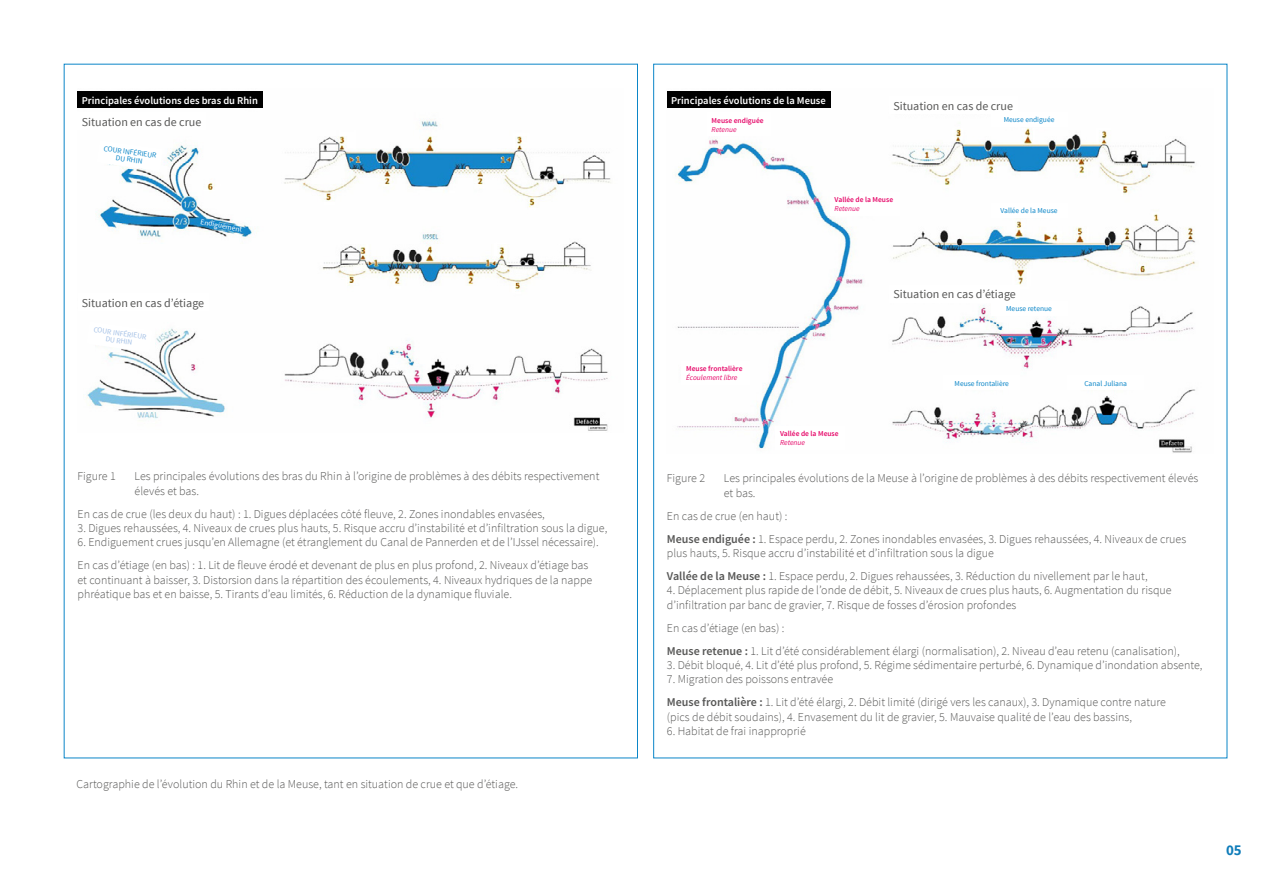
<style>
.page{position:relative;width:1263px;height:893px;background:#fff}
.page>*{position:absolute;margin:0;border:0;box-sizing:border-box;transform-origin:0 0}
.t1{font:700 15px "Source Sans Pro";color:#107dba}
.figuur-foto_bijschri{font:300 12px/14.4px "Source Sans Pro";color:#575756}
.t2{font:12px "Source Sans Pro";color:#575756}
.t3{font:600 10.5px "Source Sans Pro";color:#fff}
.t4{font:7.5px/7.5px "Source Sans Pro";color:#0b86c8;text-align:center}
.t5{font:600 7.5px "Source Sans Pro";color:#e60869}
.t6{font:italic 7.5px "Source Sans Pro";color:#e60869}
.t7{font:7.5px/7.5px "Source Sans Pro";color:#a3c0e6;text-align:center}
.t8{font:7.5px "Source Sans Pro";color:#fff}
.s1{font-weight:600}
</style>
<div class="page">
<img style="left:87px;top:120px;width:524px;height:311px">
<img style="left:675px;top:91px;width:521px;height:362px">
<div style="left:78px;top:91px;width:185px;height:17px;background:#000"></div>
<div style="left:667px;top:91px;width:163px;height:17px;background:#000"></div>
<div style="left:78px;top:113px;width:128px;height:17px;background:#fff"></div>
<div style="left:78px;top:293px;width:130px;height:18px;background:#fff"></div>
<div style="left:889px;top:285px;width:131px;height:17px;background:#fff"></div>
<svg style="left:213px;top:222px;width:34px;height:12px"></svg>
<div style="left:991px;top:112px;width:76px;height:14px;background:#fff"></div>
<div style="left:707px;top:113px;width:64px;height:23px;background:#fff"></div>
<div style="left:830px;top:192px;width:69px;height:23px;background:#fff"></div>
<div style="left:776px;top:426px;width:69px;height:23px;background:#fff"></div>
<div style="left:682px;top:361px;width:68px;height:23px;background:#fff"></div>
<div style="left:991px;top:203px;width:76px;height:14px;background:#fff"></div>
<div style="left:991px;top:301px;width:76px;height:14px;background:#fff"></div>
<div style="left:943px;top:376px;width:77px;height:14px;background:#fff"></div>
<div style="left:1067px;top:376px;width:77px;height:14px;background:#fff"></div>
<div style="left:889px;top:96px;width:128px;height:18px;background:#fff"></div>
<svg style="left:97px;top:140px;width:66px;height:31px"></svg>
<svg style="left:87px;top:321px;width:66px;height:32px"></svg>
<p class="t3" style="left:82px;top:93px;width:178px">Principales évolutions des bras du Rhin</p>
<p class="t3" style="left:671px;top:93px;width:156px">Principales évolutions de la Meuse</p>
<p class="t2" style="left:82px;top:115px;width:121px">Situation en cas de crue</p>
<p class="t2" style="left:893px;top:98px;width:121px">Situation en cas de crue</p>
<p class="t5" style="left:712px;top:116px;width:53px">Meuse endiguée</p>
<p class="t4" style="left:1004px;top:116px;width:52px">Meuse endiguée</p>
<p class="t6" style="left:712px;top:124px;width:27px">Retenue</p>
<p class="t4" style="left:104px;top:145px;width:55px;rotate:8deg">COUR INFÉRIEUR<br>DU RHIN</p>
<p class="t8" style="left:202px;top:217px;width:44px;rotate:11deg">Endiguement</p>
<p class="t2" style="left:82px;top:295px;width:124px">Situation en cas d’étiage</p>
<p class="t7" style="left:94px;top:326px;width:55px;rotate:8deg">COUR INFÉRIEUR<br>DU RHIN</p>
<p class="figuur-foto_bijschri" style="left:78px;top:469px;width:40px">Figure 1</p>
<p class="figuur-foto_bijschri" style="left:135px;top:469px;width:466px">Les principales évolutions des bras du Rhin à l’origine de problèmes à des débits respectivement élevés et bas.</p>
<p class="figuur-foto_bijschri" style="left:78px;top:506px;width:469px">En cas de crue (les deux du haut) : 1. Digues déplacées côté fleuve, 2. Zones inondables envasées,</p>
<p class="figuur-foto_bijschri" style="left:78px;top:521px;width:531px">3. Digues rehaussées, 4. Niveaux de crues plus hauts, 5. Risque accru d’instabilité et d’infiltration sous la digue,</p>
<p class="figuur-foto_bijschri" style="left:78px;top:535px;width:523px">6. Endiguement crues jusqu’en Allemagne (et étranglement du Canal de Pannerden et de l’IJssel nécessaire).</p>
<p class="figuur-foto_bijschri" style="left:78px;top:558px;width:516px">En cas d’étiage (en bas) : 1. Lit de fleuve érodé et devenant de plus en plus profond, 2. Niveaux d’étiage bas et continuant à baisser, 3. Distorsion dans la répartition des écoulements, 4. Niveaux hydriques de la nappe phréatique bas et en baisse, 5. Tirants d’eau limités, 6. Réduction de la dynamique fluviale.</p>
<p class="figuur-foto_bijschri" style="left:77px;top:777px;width:443px">Cartographie de l’évolution du Rhin et de la Meuse, tant en situation de crue et que d’étiage.</p>
<p class="t5" style="left:835px;top:195px;width:60px">Vallée de la Meuse</p>
<p class="t6" style="left:835px;top:204px;width:27px">Retenue</p>
<p class="t4" style="left:1000px;top:207px;width:59px">Vallée de la Meuse</p>
<p class="t2" style="left:893px;top:287px;width:124px">Situation en cas d’étiage</p>
<p class="t5" style="left:686px;top:364px;width:58px">Meuse frontalière</p>
<p class="t6" style="left:686px;top:373px;width:53px">Écoulement libre</p>
<p class="t5" style="left:780px;top:429px;width:60px">Vallée de la Meuse</p>
<p class="t6" style="left:780px;top:438px;width:27px">Retenue</p>
<p class="t4" style="left:1006px;top:305px;width:47px">Meuse retenue</p>
<p class="t4" style="left:954px;top:380px;width:56px">Meuse frontalière</p>
<p class="t4" style="left:1084px;top:380px;width:44px">Canal Juliana</p>
<p class="figuur-foto_bijschri" style="left:667px;top:471px;width:40px">Figure 2</p>
<p class="figuur-foto_bijschri" style="left:724px;top:471px;width:476px">Les principales évolutions de la Meuse à l’origine de problèmes à des débits respectivement élevés et bas.</p>
<p class="figuur-foto_bijschri" style="left:667px;top:509px;width:122px">En cas de crue (en haut) :</p>
<p class="figuur-foto_bijschri" style="left:667px;top:531px;width:521px"><span class="s1">Meuse endiguée :</span> 1. Espace perdu, 2. Zones inondables envasées, 3. Digues rehaussées, 4. Niveaux de crues plus hauts, 5. Risque accru d’instabilité et d’infiltration sous la digue</p>
<p class="figuur-foto_bijschri" style="left:667px;top:569px;width:482px"><span class="s1">Vallée de la Meuse :</span> 1. Espace perdu, 2. Digues rehaussées, 3. Réduction du nivellement par le haut,</p>
<p class="figuur-foto_bijschri" style="left:667px;top:583px;width:506px">4. Déplacement plus rapide de l’onde de débit, 5. Niveaux de crues plus hauts, 6. Augmentation du risque d’infiltration par banc de gravier, 7. Risque de fosses d’érosion profondes</p>
<p class="figuur-foto_bijschri" style="left:667px;top:620px;width:119px">En cas d’étiage (en bas) :</p>
<p class="figuur-foto_bijschri" style="left:667px;top:643px;width:514px"><span class="s1">Meuse retenue :</span> 1. Lit d’été considérablement élargi (normalisation), 2. Niveau d’eau retenu (canalisation),</p>
<p class="figuur-foto_bijschri" style="left:667px;top:658px;width:537px">3. Débit bloqué, 4. Lit d’été plus profond, 5. Régime sédimentaire perturbé, 6. Dynamique d’inondation absente,</p>
<p class="figuur-foto_bijschri" style="left:667px;top:672px;width:168px">7. Migration des poissons entravée</p>
<p class="figuur-foto_bijschri" style="left:667px;top:695px;width:500px"><span class="s1">Meuse frontalière :</span> 1. Lit d’été élargi, 2. Débit limité (dirigé vers les canaux), 3. Dynamique contre nature (pics de débit soudains), 4. Envasement du lit de gravier, 5. Mauvaise qualité de l’eau des bassins,</p>
<p class="figuur-foto_bijschri" style="left:667px;top:724px;width:140px">6. Habitat de frai inapproprié</p>
<p class="t1" style="left:1226px;top:840px;width:17px">05</p>
</div>
